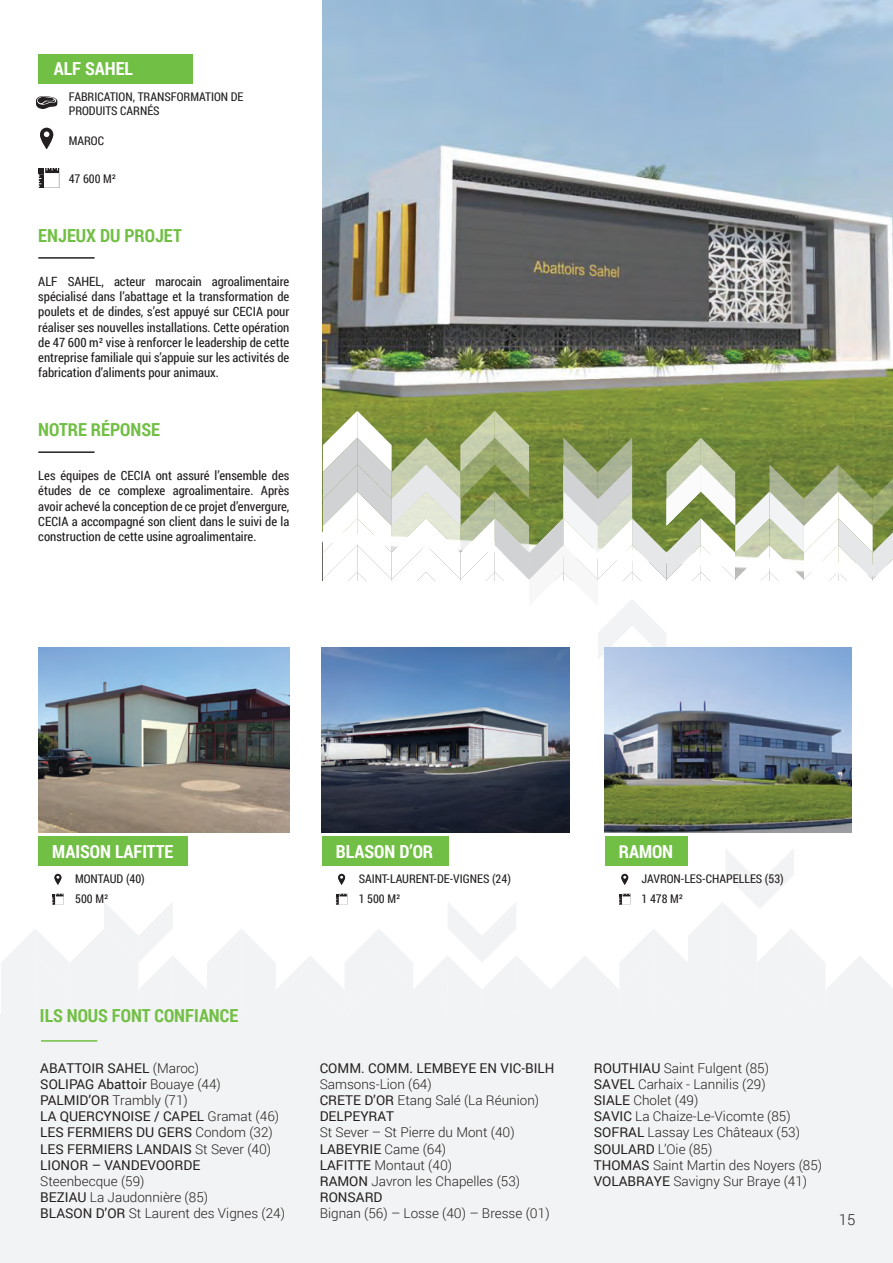
<style>
.page{position:relative;width:893px;height:1263px;background:#fff}
.page>*{position:absolute;margin:0;border:0;box-sizing:border-box;transform-origin:0 0}
.t1{font:700 18px "Roboto Condensed";color:#71bf44}
.t2{font:700 18px "Roboto Condensed";color:#fff}
.t3{font:300 15px "Roboto";color:#231f20}
.t4{font:300 13.5px/16.2px "Roboto";color:#231f20}
.t5{font:13.5px/16.2px "Roboto";color:#231f20}
.t6{font:12.75px/15.3px "Roboto Condensed";color:#231f20;text-align:justify}
.t7{font:12px/19.5px "Roboto Condensed";color:#231f20}
.s1{font-weight:300}
.s2{font-weight:400}
</style>
<div class="page">
<div style="left:322px;top:836px;width:127px;height:30px;background:#71bf44"></div>
<div style="left:605px;top:836px;width:82px;height:30px;background:#71bf44"></div>
<div style="left:38px;top:54px;width:154px;height:30px;background:#71bf44"></div>
<svg style="left:39px;top:168px;width:20px;height:20px"></svg>
<div style="left:38px;top:836px;width:150px;height:30px;background:#71bf44"></div>
<div style="left:0;top:1014px;width:893px;height:249px;background:#f2f3f4"></div>
<svg style="left:1px;top:848px;width:892px;height:194px"></svg>
<img style="left:323px;top:0;width:570px;height:411px">
<svg style="left:323px;top:411px;width:570px;height:303px"></svg>
<img style="left:38px;top:647px;width:251px;height:185px">
<img style="left:322px;top:647px;width:247px;height:185px">
<img style="left:605px;top:647px;width:247px;height:185px">
<svg style="left:40px;top:128px;width:13px;height:13px"></svg>
<svg style="left:40px;top:131px;width:13px;height:18px"></svg>
<hr style="left:38px;top:257px;width:57px;height:2px;background:#231f20">
<hr style="left:38px;top:451px;width:57px;height:2px;background:#231f20">
<svg style="left:36px;top:96px;width:21px;height:13px"></svg>
<hr style="left:41px;top:1040px;width:56px;height:2px;background:#71bf44">
<h1 class="t2" style="left:54px;top:56px;width:81px">ALF SAHEL</h1>
<p class="t7" style="left:69px;top:89px;width:176px;line-height:14.4px">FABRICATION, TRANSFORMATION DE<br>PRODUITS CARNÉS</p>
<p class="t7" style="left:69px;top:131px;width:37px">MAROC</p>
<p class="t7" style="left:69px;top:168px;width:49px">47 600 M²</p>
<h1 class="t1" style="left:38px;top:222px;width:145px">ENJEUX DU PROJET</h1>
<p class="t6" style="left:38px;top:273px;width:253px">ALF SAHEL, acteur marocain agroalimentaire spécialisé dans l’abattage et la transformation de poulets et de dindes, s’est appuyé sur CECIA pour réaliser ses nouvelles installations. Cette opération de 47 600 m² vise à renforcer le leadership de cette entreprise familiale qui s’appuie sur les activités de fabrication d’aliments pour animaux.</p>
<h1 class="t1" style="left:38px;top:417px;width:123px">NOTRE RÉPONSE</h1>
<p class="t6" style="left:38px;top:467px;width:253px">Les équipes de CECIA ont assuré l’ensemble des études de ce complexe agroalimentaire. Après avoir achevé la conception de ce projet d’envergure, CECIA a accompagné son client dans le suivi de la construction de cette usine agroalimentaire.</p>
<h1 class="t2" style="left:52px;top:839px;width:123px">MAISON LAFITTE</h1>
<p class="t7" style="left:75px;top:869px;width:71px">MONTAUD (40)<br>500 M²</p>
<h1 class="t2" style="left:336px;top:839px;width:99px">BLASON D’OR</h1>
<p class="t7" style="left:359px;top:869px;width:154px">SAINT-LAURENT-DE-VIGNES (24)<br>1 500 M²</p>
<h1 class="t2" style="left:619px;top:839px;width:56px">RAMON</h1>
<p class="t7" style="left:642px;top:869px;width:144px">JAVRON-LES-CHAPELLES (53)<br>1 478 M²</p>
<h1 class="t1" style="left:40px;top:1003px;width:200px">ILS NOUS FONT CONFIANCE</h1>
<p class="t5" style="left:40px;top:1059px;width:240px">ABATTOIR SAHEL <span class="s1">(Maroc)<br></span>SOLIPAG Abattoir <span class="s1">Bouaye (44)<br></span>PALMID’OR <span class="s1">Trambly (71)<br></span>LA QUERCYNOISE / CAPEL <span class="s1">Gramat (46)<br></span>LES FERMIERS DU GERS <span class="s1">Condom (32)<br></span>LES FERMIERS LANDAIS <span class="s1">St Sever (40)<br></span>LIONOR – VANDEVOORDE</p>
<p class="t4" style="left:40px;top:1173px;width:246px">Steenbecque (59)<br><span class="s2">BEZIAU</span> La Jaudonnière (85)<br><span class="s2">BLASON D’OR</span> St Laurent des Vignes (24)</p>
<p class="t5" style="left:320px;top:1059px;width:236px">COMM. COMM. LEMBEYE EN VIC-BILH</p>
<p class="t4" style="left:320px;top:1075px;width:221px">Samsons-Lion (64)<br><span class="s2">CRETE D’OR</span> Etang Salé (La Réunion)<br><span class="s2">DELPEYRAT</span></p>
<p class="t4" style="left:320px;top:1124px;width:202px">St Sever – St Pierre du Mont (40)<br><span class="s2">LABEYRIE</span> Came (64)<br><span class="s2">LAFITTE</span> Montaut (40)<br><span class="s2">RAMON</span> Javron les Chapelles (53)<br><span class="s2">RONSARD</span></p>
<p class="t4" style="left:320px;top:1205px;width:231px">Bignan (56) – Losse (40) – Bresse (01)</p>
<p class="t4" style="left:594px;top:1059px;width:230px"><span class="s2">ROUTHIAU</span> Saint Fulgent (85)<br><span class="s2">SAVEL</span> Carhaix - Lannilis (29)<br><span class="s2">SIALE</span> Cholet (49)<br><span class="s2">SAVIC</span> La Chaize-Le-Vicomte (85)<br><span class="s2">SOFRAL</span> Lassay Les Châteaux (53)<br><span class="s2">SOULARD</span> L’Oie (85)<br><span class="s2">THOMAS</span> Saint Martin des Noyers (85)<br><span class="s2">VOLABRAYE</span> Savigny Sur Braye (41)</p>
<p class="t3" style="left:839px;top:1209px;width:18px">15</p>
</div>
